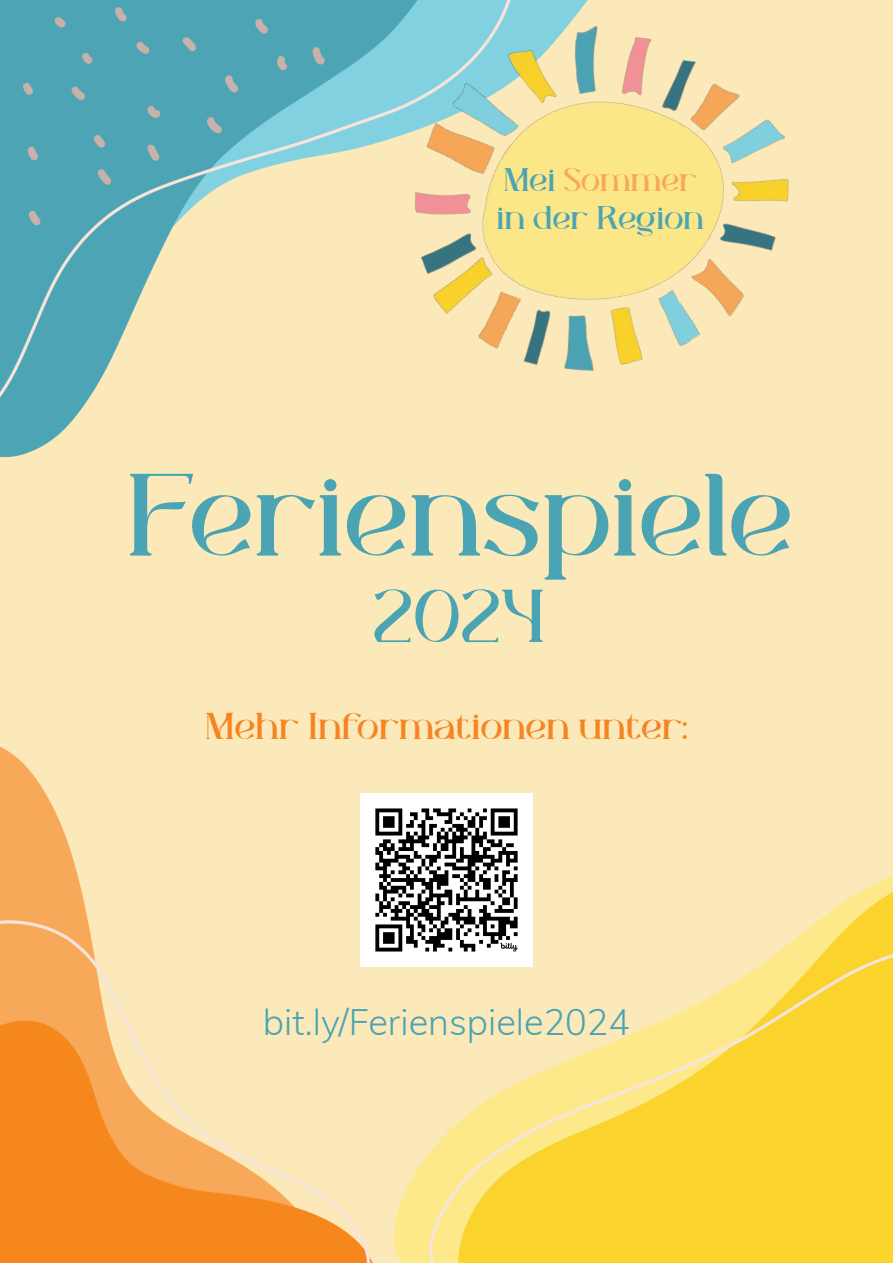
<style>
.page{position:relative;width:893px;height:1263px;background:#fff}
.page>*{position:absolute;margin:0;border:0;box-sizing:border-box;transform-origin:0 0}
.t1{font:112.5px "HERMIONE";color:#4aa4b3}
.t2{font:72px "HERMIONE";color:#4aa4b3}
.t3{font:36px "HERMIONE";color:#f48522}
.t4{font:300 36px "Mulish";color:#4aa4b3}
.t5{font:31.5px/37.8px "HERMIONE";color:#4aa4b3}
.s1{color:#f7a859}
</style>
<div class="page">
<img style="left:0;top:0;width:893px;height:1263px">
<img style="left:360px;top:793px;width:173px;height:173px">
<img style="left:302px;top:0;width:584px;height:484px">
<p class="t5" style="left:497px;top:164px;width:209px">Mei <span class="s1">Sommer </span>in der Region</p>
<h1 class="t1" style="left:125px;top:454px;width:669px">Ferienspiele</h1>
<h2 class="t2" style="left:373px;top:577px;width:174px">2024</h2>
<p class="t3" style="left:205px;top:706px;width:484px">Mehr Informationen unter:</p>
<p class="t4" style="left:263px;top:996px;width:369px">bit.ly/Ferienspiele2024</p>
</div>
